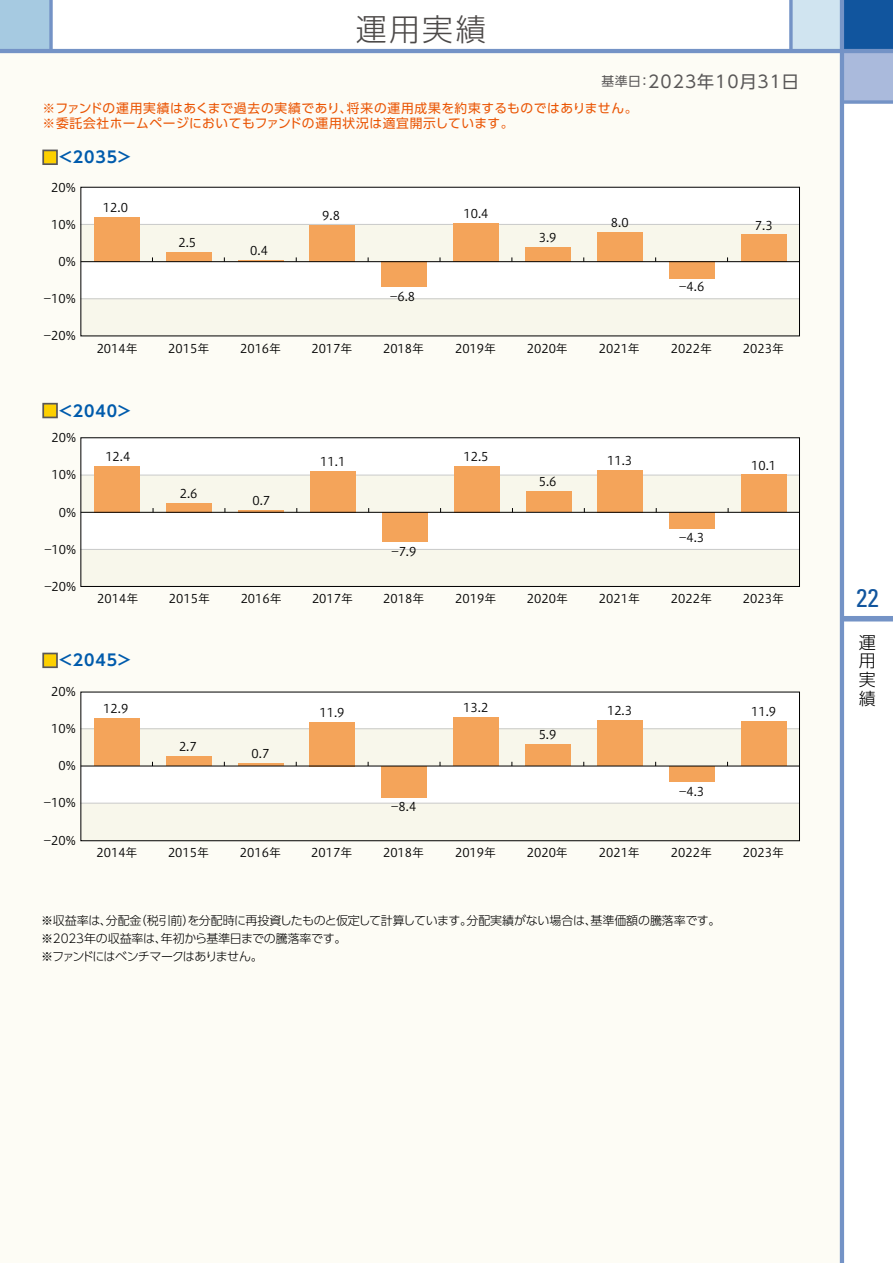
<style>
.page{position:relative;width:893px;height:1263px;background:#fff}
.page>*{position:absolute;margin:0;border:0;box-sizing:border-box;transform-origin:0 0}
.t1{font:300 30.75px "UD Shin Go Pro";color:#4c4948}
.t2{font:condensed 25.5px "Univers";color:#11559e}
.t3{font:16.95px "UD Shin Go Pro";letter-spacing:.06em;color:#595757}
.t4{font:300 16.95px/18.8px "UD Shin Go Pro";color:#000;text-align:justify}
.t5{font:700 15.75px "UD Shin Go Pro De";letter-spacing:.06em;color:#005bac}
.t6{font:12.75px/14.9px "UD Shin Go Pro";letter-spacing:.045em;color:#ea5504}
.t7{font:12px "Hiragino UD Sans Std W3";color:#000}
.t8{font:300 12px/18px "UD Shin Go Pro";letter-spacing:-.03em;color:#000}
.s1{font-size:12.75px}
.s2{font-family:"UD Shin Go Pro";font-weight:300;font-size:15.9px;color:#fdd000}
</style>
<div class="page">
<div style="left:0;top:51px;width:842px;height:1212px;background:#fdfcf5"></div>
<div style="left:791px;top:0;width:51px;height:51px;background:#d0e4f0"></div>
<div style="left:842px;top:0;width:51px;height:51px;background:#11559e"></div>
<div style="left:0;top:0;width:51px;height:51px;background:#a6cae1"></div>
<div style="left:842px;top:51px;width:51px;height:51px;background:#aabadc"></div>
<svg style="left:49px;top:0;width:4px;height:49px"></svg>
<div style="left:842px;top:616px;width:51px;height:5px;background:#7493c6"></div>
<hr style="left:840px;top:0;width:4px;height:1263px;background:#7493c6">
<hr style="left:0;top:49px;width:893px;height:4px;background:#7493c6">
<svg style="left:844px;top:100px;width:49px;height:4px"></svg>
<svg style="left:789px;top:0;width:4px;height:49px"></svg>
<div style="left:42px;top:150px;width:16px;height:15px;border:2px solid #595757"></div>
<div style="left:42px;top:403px;width:16px;height:15px;border:2px solid #595757"></div>
<div style="left:42px;top:653px;width:16px;height:15px;border:2px solid #595757"></div>
<div style="left:81px;top:187px;width:718px;height:149px;background:#fff"></div>
<div style="left:81px;top:224px;width:718px;height:38px;background:#f8f7eb"></div>
<div style="left:81px;top:299px;width:718px;height:37px;background:#f8f7eb"></div>
<hr style="left:81px;top:224px;width:718px;height:1px;background:#c9caca">
<hr style="left:81px;top:298px;width:718px;height:1px;background:#c9caca">
<div style="left:81px;top:438px;width:719px;height:149px;background:#fff"></div>
<div style="left:81px;top:475px;width:719px;height:37px;background:#f8f7eb"></div>
<div style="left:81px;top:549px;width:719px;height:38px;background:#f8f7eb"></div>
<hr style="left:81px;top:475px;width:718px;height:1px;background:#c9caca">
<hr style="left:81px;top:549px;width:718px;height:1px;background:#c9caca">
<div style="left:81px;top:691px;width:718px;height:149px;background:#fff"></div>
<div style="left:81px;top:729px;width:718px;height:37px;background:#f8f7eb"></div>
<div style="left:81px;top:803px;width:718px;height:37px;background:#f8f7eb"></div>
<hr style="left:81px;top:728px;width:718px;height:1px;background:#c9caca">
<hr style="left:81px;top:803px;width:718px;height:1px;background:#c9caca">
<div style="left:81px;top:437px;width:719px;height:150px;border:1px solid #000"></div>
<div style="left:741px;top:234px;width:45px;height:28px;background:#f4a45a"></div>
<div style="left:669px;top:262px;width:45px;height:17px;background:#f4a45a"></div>
<div style="left:597px;top:232px;width:45px;height:30px;background:#f4a45a"></div>
<div style="left:525px;top:247px;width:45px;height:15px;background:#f4a45a"></div>
<div style="left:454px;top:223px;width:45px;height:39px;background:#f4a45a"></div>
<div style="left:382px;top:262px;width:45px;height:25px;background:#f4a45a"></div>
<div style="left:310px;top:225px;width:45px;height:37px;background:#f4a45a"></div>
<hr style="left:238px;top:260px;width:45px;height:2px;background:#f4a45a">
<div style="left:166px;top:252px;width:45px;height:10px;background:#f4a45a"></div>
<div style="left:94px;top:217px;width:45px;height:45px;background:#f4a45a"></div>
<div style="left:742px;top:475px;width:45px;height:37px;background:#f4a45a"></div>
<div style="left:670px;top:512px;width:45px;height:16px;background:#f4a45a"></div>
<div style="left:598px;top:470px;width:45px;height:42px;background:#f4a45a"></div>
<div style="left:526px;top:491px;width:45px;height:21px;background:#f4a45a"></div>
<div style="left:454px;top:466px;width:45px;height:46px;background:#f4a45a"></div>
<div style="left:382px;top:512px;width:45px;height:29px;background:#f4a45a"></div>
<div style="left:310px;top:471px;width:45px;height:41px;background:#f4a45a"></div>
<hr style="left:239px;top:510px;width:45px;height:2px;background:#f4a45a">
<div style="left:167px;top:503px;width:45px;height:9px;background:#f4a45a"></div>
<div style="left:95px;top:466px;width:45px;height:46px;background:#f4a45a"></div>
<div style="left:741px;top:722px;width:45px;height:44px;background:#f4a45a"></div>
<div style="left:669px;top:766px;width:45px;height:16px;background:#f4a45a"></div>
<div style="left:597px;top:720px;width:45px;height:46px;background:#f4a45a"></div>
<div style="left:525px;top:744px;width:45px;height:22px;background:#f4a45a"></div>
<div style="left:454px;top:717px;width:45px;height:49px;background:#f4a45a"></div>
<div style="left:382px;top:766px;width:45px;height:31px;background:#f4a45a"></div>
<div style="left:310px;top:722px;width:45px;height:44px;background:#f4a45a"></div>
<hr style="left:238px;top:763px;width:45px;height:3px;background:#f4a45a">
<div style="left:166px;top:756px;width:45px;height:10px;background:#f4a45a"></div>
<div style="left:94px;top:718px;width:45px;height:48px;background:#f4a45a"></div>
<hr style="left:81px;top:261px;width:718px;height:1px;background:#000">
<hr style="left:81px;top:512px;width:718px;height:1px;background:#000">
<hr style="left:81px;top:766px;width:718px;height:1px;background:#000">
<h1 class="t1" style="left:356px;top:4px;width:132px">運用実績</h1>
<h3 class="t3" style="left:601px;top:68px;width:199px"><span class="s1">基準日：</span>2023年10月31日</h3>
<p class="t6" style="left:43px;top:101px;width:597px">※ファンドの運用実績はあくまで過去の実績であり、将来の運用成果を約束するものではありません。※委託会社ホームページにおいてもファンドの運用状況は適宜開示しています。</p>
<h3 class="t5" style="left:42px;top:144px;width:92px"><span class="s2">■</span>＜2035＞</h3>
<p class="t7" style="left:51px;top:178px;width:26px">20%</p>
<p class="t7" style="left:51px;top:215px;width:26px">10%</p>
<p class="t7" style="left:58px;top:252px;width:19px">0%</p>
<p class="t7" style="left:44px;top:290px;width:34px">-10%</p>
<p class="t7" style="left:44px;top:327px;width:34px">-20%</p>
<p class="t7" style="left:103px;top:199px;width:27px">12.0</p>
<p class="t7" style="left:178px;top:234px;width:19px">2.5</p>
<p class="t7" style="left:250px;top:242px;width:19px">0.4</p>
<p class="t7" style="left:322px;top:207px;width:19px">9.8</p>
<p class="t7" style="left:463px;top:205px;width:27px">10.4</p>
<p class="t7" style="left:390px;top:287px;width:27px">-6.8</p>
<p class="t7" style="left:539px;top:228px;width:19px">3.9</p>
<p class="t7" style="left:611px;top:214px;width:19px">8.0</p>
<p class="t7" style="left:97px;top:339px;width:43px">2014年</p>
<p class="t7" style="left:168px;top:339px;width:43px">2015年</p>
<p class="t7" style="left:240px;top:339px;width:43px">2016年</p>
<p class="t7" style="left:311px;top:339px;width:43px">2017年</p>
<p class="t7" style="left:383px;top:339px;width:43px">2018年</p>
<p class="t7" style="left:455px;top:339px;width:43px">2019年</p>
<p class="t7" style="left:527px;top:339px;width:43px">2020年</p>
<p class="t7" style="left:599px;top:339px;width:43px">2021年</p>
<h3 class="t5" style="left:42px;top:398px;width:92px"><span class="s2">■</span>＜2040＞</h3>
<p class="t7" style="left:52px;top:428px;width:26px">20%</p>
<p class="t7" style="left:52px;top:466px;width:26px">10%</p>
<p class="t7" style="left:59px;top:503px;width:19px">0%</p>
<p class="t7" style="left:44px;top:540px;width:34px">-10%</p>
<p class="t7" style="left:44px;top:577px;width:34px">-20%</p>
<p class="t7" style="left:105px;top:448px;width:27px">12.4</p>
<p class="t7" style="left:463px;top:447px;width:27px">12.5</p>
<p class="t7" style="left:320px;top:453px;width:27px">11.1</p>
<p class="t7" style="left:180px;top:484px;width:19px">2.6</p>
<p class="t7" style="left:252px;top:492px;width:19px">0.7</p>
<p class="t7" style="left:391px;top:543px;width:27px">-7.9</p>
<p class="t7" style="left:539px;top:473px;width:19px">5.6</p>
<p class="t7" style="left:607px;top:452px;width:27px">11.3</p>
<p class="t7" style="left:97px;top:590px;width:43px">2014年</p>
<p class="t7" style="left:169px;top:590px;width:43px">2015年</p>
<p class="t7" style="left:241px;top:590px;width:43px">2016年</p>
<p class="t7" style="left:312px;top:590px;width:43px">2017年</p>
<p class="t7" style="left:383px;top:590px;width:43px">2018年</p>
<p class="t7" style="left:455px;top:590px;width:43px">2019年</p>
<p class="t7" style="left:527px;top:590px;width:43px">2020年</p>
<p class="t7" style="left:599px;top:590px;width:43px">2021年</p>
<h3 class="t5" style="left:42px;top:647px;width:92px"><span class="s2">■</span>＜2045＞</h3>
<p class="t7" style="left:51px;top:682px;width:26px">20%</p>
<p class="t7" style="left:51px;top:719px;width:26px">10%</p>
<p class="t7" style="left:58px;top:757px;width:19px">0%</p>
<p class="t7" style="left:44px;top:794px;width:34px">-10%</p>
<p class="t7" style="left:44px;top:831px;width:34px">-20%</p>
<p class="t7" style="left:103px;top:700px;width:27px">12.9</p>
<p class="t7" style="left:179px;top:737px;width:19px">2.7</p>
<p class="t7" style="left:252px;top:745px;width:19px">0.7</p>
<p class="t7" style="left:319px;top:703px;width:27px">11.9</p>
<p class="t7" style="left:391px;top:797px;width:27px">-8.4</p>
<p class="t7" style="left:463px;top:699px;width:27px">13.2</p>
<p class="t7" style="left:539px;top:726px;width:19px">5.9</p>
<p class="t7" style="left:607px;top:702px;width:27px">12.3</p>
<p class="t7" style="left:96px;top:843px;width:43px">2014年</p>
<p class="t7" style="left:168px;top:843px;width:43px">2015年</p>
<p class="t7" style="left:240px;top:843px;width:43px">2016年</p>
<p class="t7" style="left:311px;top:843px;width:43px">2017年</p>
<p class="t7" style="left:383px;top:843px;width:43px">2018年</p>
<p class="t7" style="left:455px;top:843px;width:43px">2019年</p>
<p class="t7" style="left:527px;top:843px;width:43px">2020年</p>
<p class="t7" style="left:599px;top:843px;width:43px">2021年</p>
<p class="t7" style="left:679px;top:278px;width:27px">-4.6</p>
<p class="t7" style="left:671px;top:339px;width:43px">2022年</p>
<p class="t7" style="left:679px;top:528px;width:27px">-4.3</p>
<p class="t7" style="left:671px;top:590px;width:43px">2022年</p>
<p class="t7" style="left:679px;top:782px;width:27px">-4.3</p>
<p class="t7" style="left:671px;top:843px;width:43px">2022年</p>
<p class="t8" style="left:41px;top:911px;width:681px">※収益率は、分配金（税引前）を分配時に再投資したものと仮定して計算しています。分配実績がない場合は、基準価額の騰落率です。※2023年の収益率は、年初から基準日までの騰落率です。<br>※ファンドにはベンチマークはありません。</p>
<p class="t7" style="left:755px;top:216px;width:19px">7.3</p>
<p class="t7" style="left:743px;top:339px;width:43px">2023年</p>
<p class="t7" style="left:751px;top:456px;width:27px">10.1</p>
<p class="t7" style="left:743px;top:590px;width:43px">2023年</p>
<p class="t7" style="left:751px;top:702px;width:27px">11.9</p>
<p class="t7" style="left:743px;top:843px;width:43px">2023年</p>
<h2 class="t2" style="left:856px;top:582px;width:24px">22</h2>
<h3 class="t4" style="left:859px;top:632px;width:18px">運用実績</h3>
</div>
